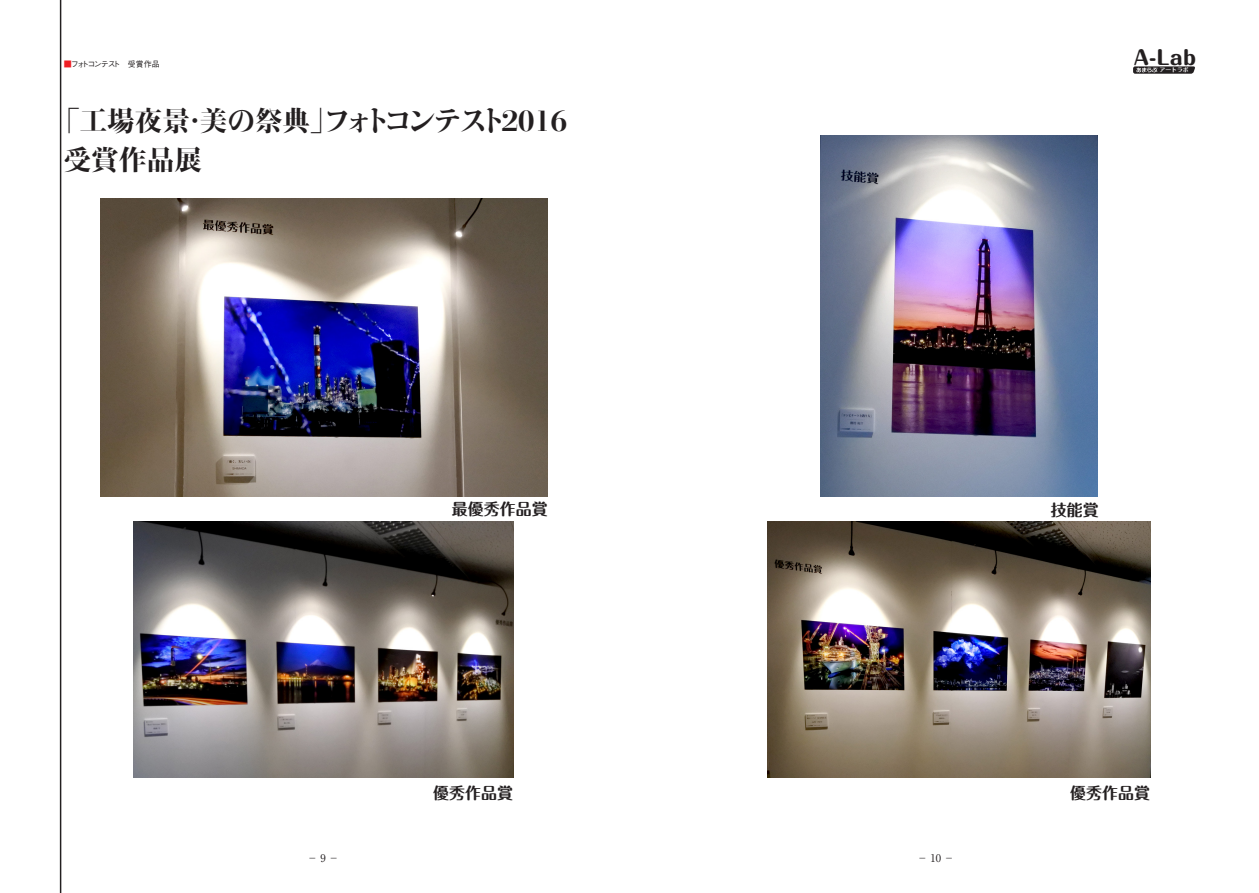
<style>
.page{position:relative;width:1259px;height:893px;background:#fff}
.page>*{position:absolute;margin:0;border:0;box-sizing:border-box;transform-origin:0 0}
.t1{font:800 27.6px "Kocho Std";letter-spacing:-.135em;color:#231f20}
.t2{font:800 27.6px "Kocho Std";letter-spacing:-.07em;color:#231f20}
.t3{font:800 19.5px "Maru Fo Pro";color:#231f20}
.t4{font:700 15.9px "Maru Fo Pro";color:#231f20}
.t5{font:10.65px "Ryumin Pro";color:#231f20}
.t6{font:500 7.95px "Gothic BBB Pro";letter-spacing:-.165em;color:#231f20}
.t7{font:700 5.85px "Maru Fo Pro";color:#fff}
.s1{color:#ee1d23}
</style>
<div class="page">
<svg style="left:1133px;top:66px;width:62px;height:8px"></svg>
<hr style="left:60px;top:0;width:1px;height:893px;background:#231f20">
<img style="left:100px;top:199px;width:447px;height:298px">
<img style="left:820px;top:135px;width:277px;height:362px">
<img style="left:134px;top:522px;width:380px;height:255px">
<img style="left:767px;top:522px;width:383px;height:255px">
<p class="t6" style="left:64px;top:57px;width:97px"><span class="s1">■</span>フォトコンテスト　受賞作品</p>
<p class="t1" style="left:52px;top:98px;width:522px">「工場夜景・美の祭典」フォトコンテスト２０１６</p>
<p class="t2" style="left:64px;top:137px;width:140px">受賞作品展</p>
<p class="t3" style="left:1134px;top:42px;width:64px">A-Lab</p>
<p class="t7" style="left:1159px;top:65px;width:31px">アートラボ</p>
<p class="t4" style="left:452px;top:497px;width:97px">最優秀作品賞</p>
<p class="t4" style="left:1051px;top:497px;width:49px">技能賞</p>
<p class="t4" style="left:433px;top:780px;width:81px">優秀作品賞</p>
<p class="t4" style="left:1070px;top:780px;width:81px">優秀作品賞</p>
<p class="t5" style="left:307px;top:850px;width:33px">－9－</p>
<p class="t5" style="left:917px;top:850px;width:39px">－10－</p>
</div>
